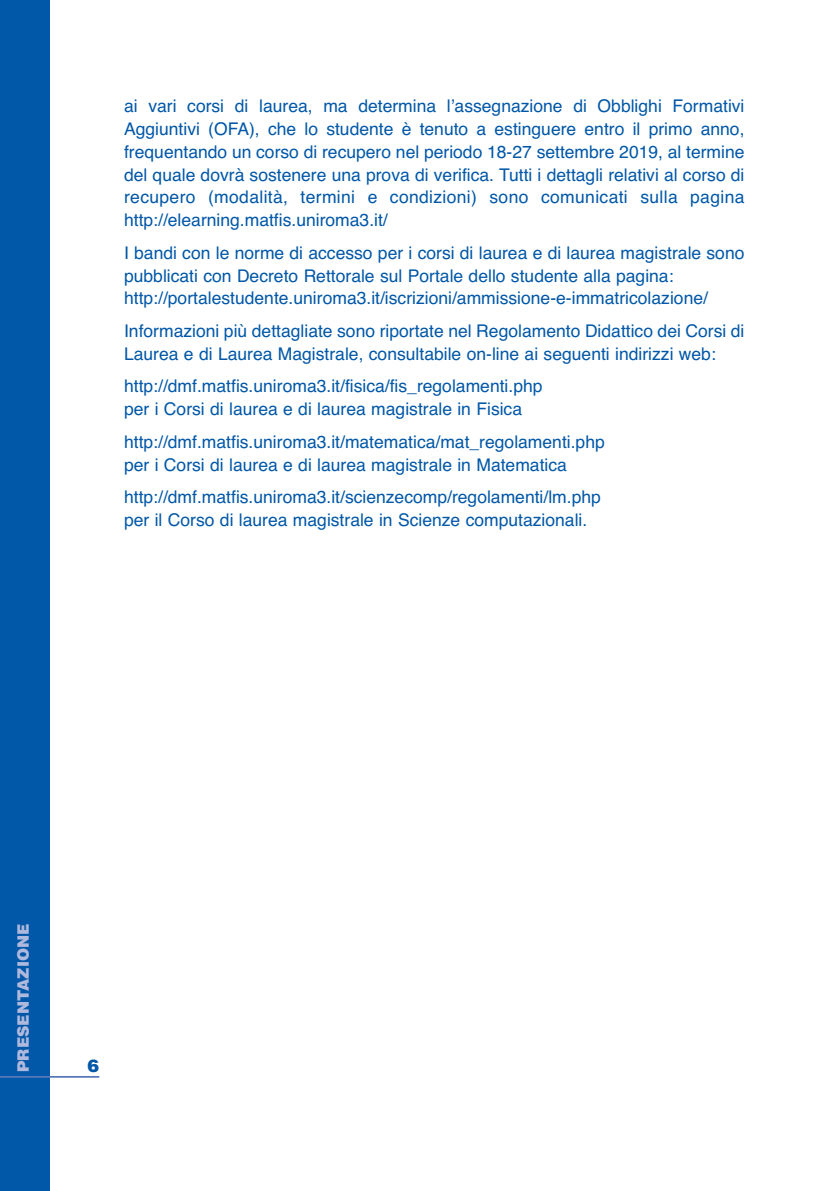
<style>
.page{position:relative;width:819px;height:1191px;background:#fff}
.page>*{position:absolute;margin:0;border:0;box-sizing:border-box;transform-origin:0 0}
.t1{font:17.5px/22.8px "Helvetica";color:#0157a8}
.t2{font:900 17.5px "Helvetica";color:#0157a8}
.t3{font:900 15.75px "Helvetica";color:#aeb9dd}
</style>
<div class="page">
<div style="left:0;top:0;width:50px;height:1191px;background:#0157a8"></div>
<hr style="left:0;top:1076px;width:99px;height:1px;background:#5779bc">
<p class="t1" style="left:124px;top:95px;width:622px;text-align:justify">ai vari corsi di laurea, ma determina l’assegnazione di Obblighi Formativi Aggiuntivi (OFA), che lo studente è tenuto a estinguere entro il primo anno, frequentando un corso di recupero nel periodo 18-27 settembre 2019, al termine del quale dovrà sostenere una prova di verifica. Tutti i dettagli relativi al corso di recupero (modalità, termini e condizioni) sono comunicati sulla pagina http://elearning.matfis.uniroma3.it/</p>
<p class="t1" style="left:124px;top:241px;width:622px">I bandi con le norme di accesso per i corsi di laurea e di laurea magistrale sono pubblicati con Decreto Rettorale sul Portale dello studente alla pagina: http://portalestudente.uniroma3.it/iscrizioni/ammissione-e-immatricolazione/</p>
<p class="t1" style="left:124px;top:320px;width:622px">Informazioni più dettagliate sono riportate nel Regolamento Didattico dei Corsi di<br>Laurea e di Laurea Magistrale, consultabile on-line ai seguenti indirizzi web:</p>
<p class="t1" style="left:124px;top:375px;width:420px">http://dmf.matfis.uniroma3.it/fisica/fis_regolamenti.php per i Corsi di laurea e di laurea magistrale in Fisica</p>
<p class="t1" style="left:124px;top:430px;width:482px">http://dmf.matfis.uniroma3.it/matematica/mat_regolamenti.php per i Corsi di laurea e di laurea magistrale in Matematica</p>
<p class="t1" style="left:124px;top:486px;width:478px">http://dmf.matfis.uniroma3.it/scienzecomp/regolamenti/lm.php per il Corso di laurea magistrale in Scienze computazionali.</p>
<p class="t3" style="left:14px;top:1071px;width:150px;rotate:-90deg">PRESENTAZIONE</p>
<p class="t2" style="left:88px;top:1055px;width:13px">6</p>
</div>
